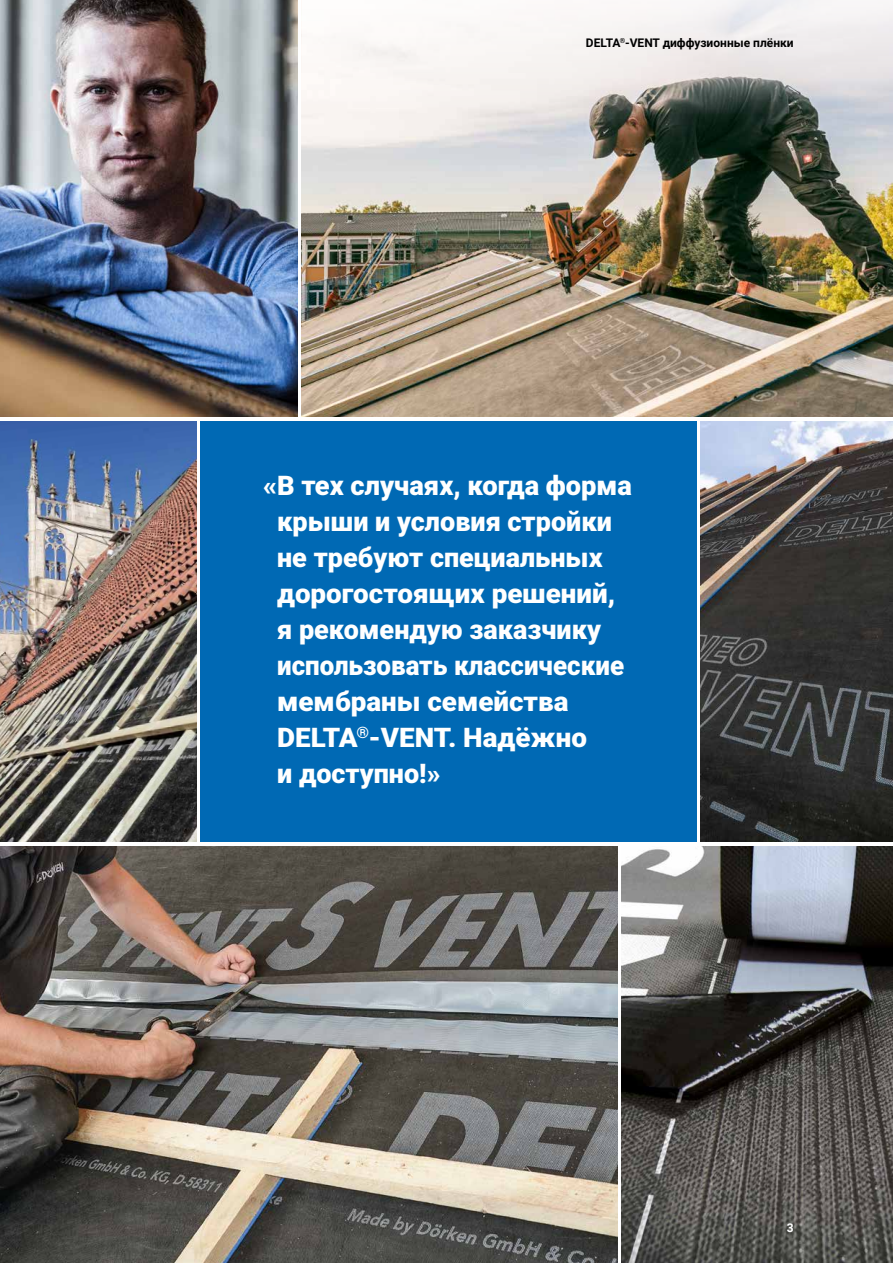
<style>
.page{position:relative;width:893px;height:1263px;background:#fff}
.page>*{position:absolute;margin:0;border:0;box-sizing:border-box;transform-origin:0 0}
.t1{font:900 27px/36px "Roboto";color:#fff}
.t2{font:700 12px "Roboto";color:#000}
.t3{font:700 12px "Roboto";color:#fff}
</style>
<div class="page">
<div style="left:200px;top:421px;width:497px;height:421px;background:#0069b4"></div>
<img style="left:701px;top:421px;width:192px;height:421px">
<img style="left:0;top:421px;width:196px;height:421px">
<img style="left:622px;top:846px;width:271px;height:417px">
<img style="left:0;top:846px;width:618px;height:417px">
<img style="left:302px;top:115px;width:591px;height:302px">
<img style="left:0;top:0;width:298px;height:417px">
<svg style="left:302px;top:0;width:591px;height:115px;fill:#f5f2f0"></svg>
<p class="t2" style="left:586px;top:34px;width:209px">DELTA<sup>®</sup>-VENT диффузионные плёнки</p>
<p class="t1" style="left:277px;top:466px;width:356px;text-indent:-14px">«В тех случаях, когда форма крыши и условия стройки не требуют специальных дорогостоящих решений, я рекомендую заказчику использовать классические мембраны семейства<br>DELTA<sup>®</sup>-VENT. Надёжно<br>и доступно!»</p>
<p class="t3" style="left:787px;top:1219px;width:8px">3</p>
</div>
